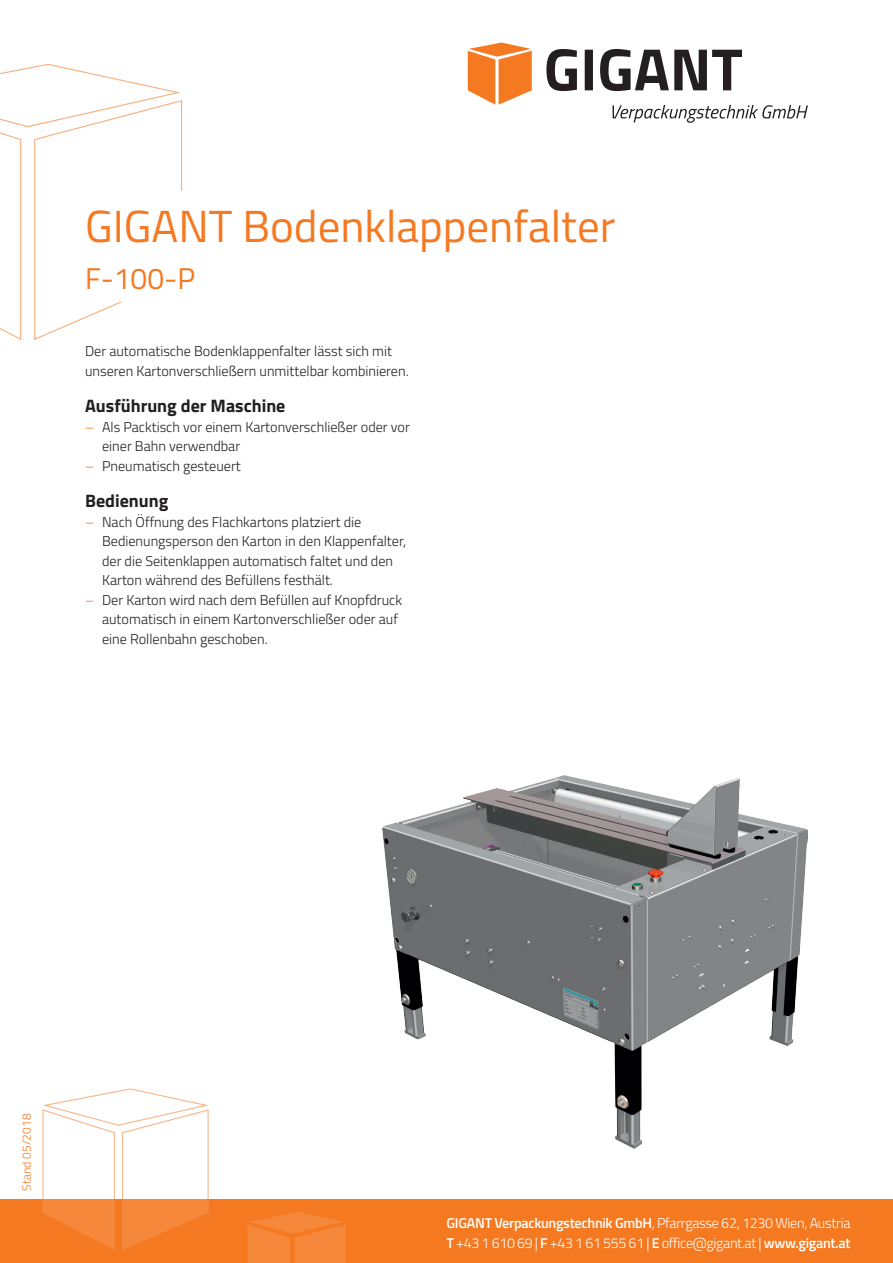
<style>
.page{position:relative;width:893px;height:1263px;background:#fff}
.page>*{position:absolute;margin:0;border:0;box-sizing:border-box;transform-origin:0 0}
.t1{font:45px "Titillium Web";color:#f47921}
.t2{font:30px "Titillium Web";color:#f47921}
.t3{font:700 18px "Titillium Web";color:#231f20}
.t4{font:300 14.25px/19.5px "Titillium Web";color:#231f20}
.t5{font:300 14.25px/19.5px "Titillium Web";letter-spacing:-.02em;color:#fff}
.t6{font:300 12px "Titillium Web";color:#f47921}
.s1{color:#f47921}
.s2{font-weight:600}
</style>
<div class="page">
<div style="left:0;top:1199px;width:893px;height:64px;background:#f47921"></div>
<svg style="left:0;top:63px;width:183px;height:277px"></svg>
<svg style="left:247px;top:1212px;width:98px;height:51px"></svg>
<svg style="left:42px;top:1088px;width:167px;height:162px"></svg>
<img style="left:383px;top:775px;width:425px;height:374px">
<div style="left:85px;top:191px;width:723px;height:64px;background:#fff"></div>
<div style="left:85px;top:255px;width:723px;height:47px;background:#fff"></div>
<svg style="left:546px;top:49px;width:196px;height:42px"></svg>
<svg style="left:468px;top:43px;width:64px;height:62px"></svg>
<svg style="left:612px;top:105px;width:196px;height:18px"></svg>
<h1 class="t1" style="left:85px;top:194px;width:532px">GIGANT Bodenklappenfalter</h1>
<h2 class="t2" style="left:85px;top:257px;width:112px">F-100-P</h2>
<p class="t4" style="left:85px;top:341px;width:325px">Der automatische Bodenklappenfalter lässt sich mit unseren Kartonverschließern unmittelbar kombinieren.</p>
<p class="t3" style="left:85px;top:392px;width:202px">Ausführung der Maschine</p>
<p class="t4" style="left:102px;top:416px;width:309px;text-indent:-17px"><span class="s1">–</span> Als Packtisch vor einem Kartonverschließer oder vor einer Bahn verwendbar</p>
<p class="t4" style="left:85px;top:455px;width:157px"><span class="s1">–</span> Pneumatisch gesteuert</p>
<p class="t3" style="left:85px;top:487px;width:85px">Bedienung</p>
<p class="t4" style="left:102px;top:511px;width:306px;text-indent:-17px"><span class="s1">–</span> Nach Öffnung des Flachkartons platziert die Bedienungsperson den Karton in den Klappenfalter, der die Seitenklappen automatisch faltet und den Karton während des Befüllens festhält.</p>
<p class="t4" style="left:102px;top:589px;width:302px;text-indent:-17px"><span class="s1">–</span> Der Karton wird nach dem Befüllen auf Knopfdruck automatisch in einem Kartonverschließer oder auf eine Rollenbahn geschoben.</p>
<p class="t6" style="left:18px;top:1191px;width:78px;rotate:-90deg">Stand 05/2018</p>
<p class="t5" style="left:446px;top:1213px;width:405px"><span class="s2">GIGANT Verpackungstechnik GmbH</span>, Pfarrgasse 62, 1230 Wien, Austria<br><span class="s2">T</span> +43 1 610 69 | <span class="s2">F</span> +43 1 61 555 61 | <span class="s2">E</span> office@gigant.at | <span class="s2">www.gigant.at</span></p>
</div>
